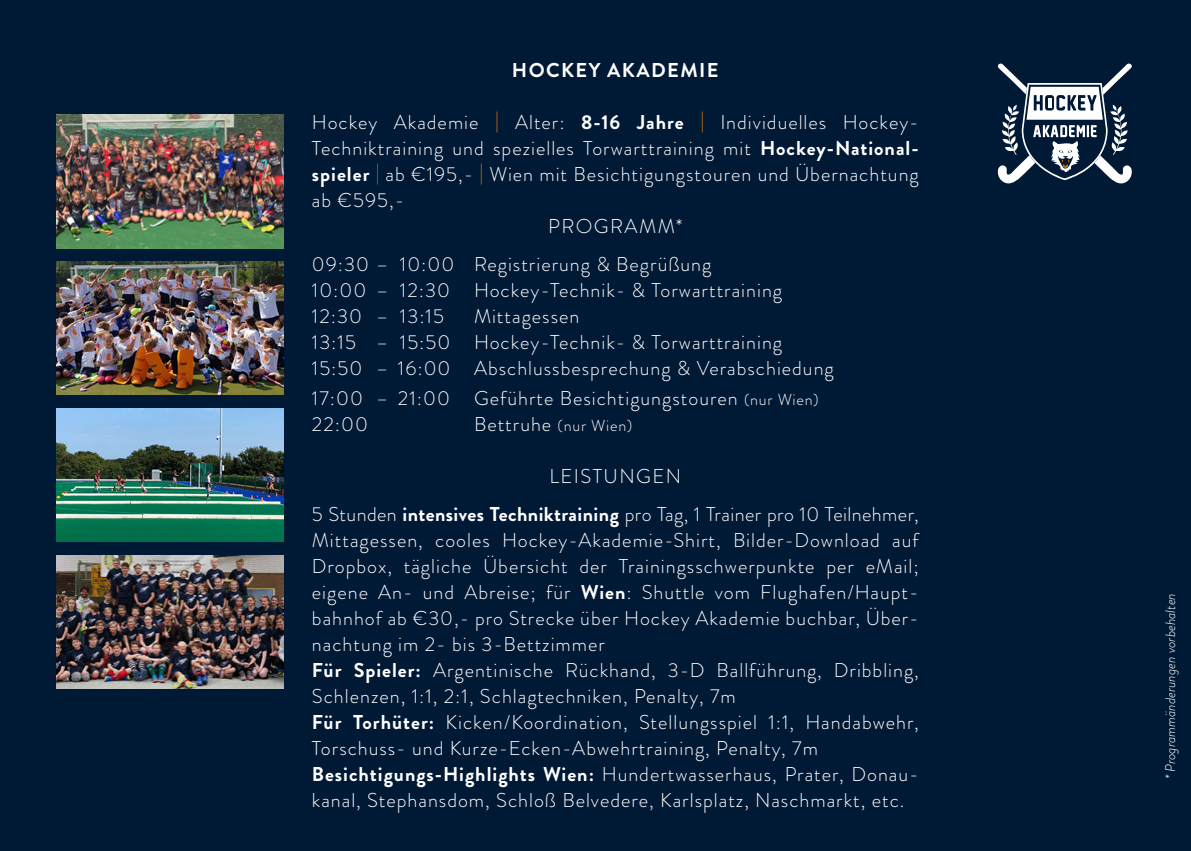
<style>
.page{position:relative;width:1191px;height:851px;background:#fff}
.page>*{position:absolute;margin:0;border:0;box-sizing:border-box;transform-origin:0 0}
.t1{font:300 20px/26px "Brandon Grotesque";letter-spacing:.05em;color:#fff}
.t2{font:300 20px "Brandon Grotesque";letter-spacing:.07em;color:#fff}
.t3{font:700 20px "Brandon Grotesque";letter-spacing:.07em;color:#fff}
.t4{font:300 16px "Brandon Grotesque";letter-spacing:.05em;color:#fff}
.t5{font:italic 300 14px "Brandon Grotesque";color:#fff}
.s1{color:#ef7d00}
.s2{font-weight:700}
.s3{font-size:16px}
.s4{font-size:20px}
</style>
<div class="page">
<div style="left:0;top:0;width:1191px;height:850px;background:#001935"></div>
<svg style="left:997px;top:63px;width:135px;height:121px"></svg>
<img style="left:57px;top:115px;width:226px;height:133px">
<img style="left:57px;top:261px;width:226px;height:134px">
<img style="left:57px;top:408px;width:226px;height:133px">
<img style="left:57px;top:555px;width:226px;height:133px">
<p class="t3" style="left:512px;top:56px;width:208px">HOCKEY AKADEMIE</p>
<p class="t1" style="left:312px;top:109px;width:608px;text-align:justify">Hockey Akademie <span class="s1">|</span> Alter: <span class="s2">8-16 Jahre</span> <span class="s1">|</span> Individuelles Hockey-Techniktraining und spezielles Torwarttraining mit <span class="s2">Hockey-National&shy;spieler</span> <span class="s1">|</span> ab €195,- <span class="s1">|</span> Wien mit Besichtigungstouren und Übernachtung ab €595,-</p>
<p class="t2" style="left:548px;top:212px;width:136px">PROGRAMM*</p>
<p class="t1" style="left:312px;top:251px;width:401px">09:30 – 10:00 Registrierung &amp; Begrüßung</p>
<p class="t1" style="left:312px;top:277px;width:472px">10:00 – 12:30 Hockey-Technik- &amp; Torwarttraining</p>
<p class="t1" style="left:312px;top:303px;width:133px">12:30 – 13:15</p>
<p class="t1" style="left:474px;top:303px;width:107px">Mittagessen</p>
<p class="t1" style="left:312px;top:329px;width:472px">13:15 – 15:50 Hockey-Technik- &amp; Torwarttraining</p>
<p class="t1" style="left:312px;top:355px;width:523px">15:50 – 16:00 Abschlussbesprechung &amp; Verabschiedung</p>
<p class="t1" style="left:312px;top:385px;width:508px">17:00 – 21:00 Geführte Besichtigungstouren <span class="s3">(nur Wien)</span></p>
<p class="t1" style="left:312px;top:411px;width:57px">22:00</p>
<p class="t4" style="left:474px;top:414px;width:160px"><span class="s4">Bettruhe</span> (nur Wien)</p>
<p class="t2" style="left:549px;top:462px;width:133px">LEISTUNGEN</p>
<p class="t1" style="left:312px;top:501px;width:608px;text-align:justify">5 Stunden <span class="s2">intensives Techniktraining</span> pro Tag, 1 Trainer pro 10 Teilnehmer, Mittagessen, cooles Hockey-Akademie-Shirt, Bilder-Download auf Dropbox, tägliche Übersicht der Trainingsschwerpunkte per eMail; eigene An- und Abreise; für <span class="s2">Wien</span>: Shuttle vom Flughafen/Haupt&shy;bahnhof ab €30,- pro Strecke über Hockey Akademie buchbar, Über&shy;nachtung im 2- bis 3-Bettzimmer</p>
<p class="t1" style="left:312px;top:657px;width:608px"><span class="s2">Für Spieler:</span> Argentinische Rückhand, 3-D Ballführung, Dribbling,<br>Schlenzen, 1:1, 2:1, Schlagtechniken, Penalty, 7m</p>
<p class="t1" style="left:312px;top:709px;width:608px"><span class="s2">Für Torhüter:</span> Kicken/Koordination, Stellungsspiel 1:1, Handabwehr,<br>Torschuss- und Kurze-Ecken-Abwehrtraining, Penalty, 7m</p>
<p class="t1" style="left:312px;top:761px;width:608px"><span class="s2">Besichtigungs-Highlights Wien:</span> Hundertwasserhaus, Prater, Donau&shy;kanal, Stephansdom, Schloß Belvedere, Karlsplatz, Naschmarkt, etc.</p>
<p class="t5" style="left:1160px;top:779px;width:187px;rotate:-90deg">* Programmänderungen vorbehalten</p>
</div>
